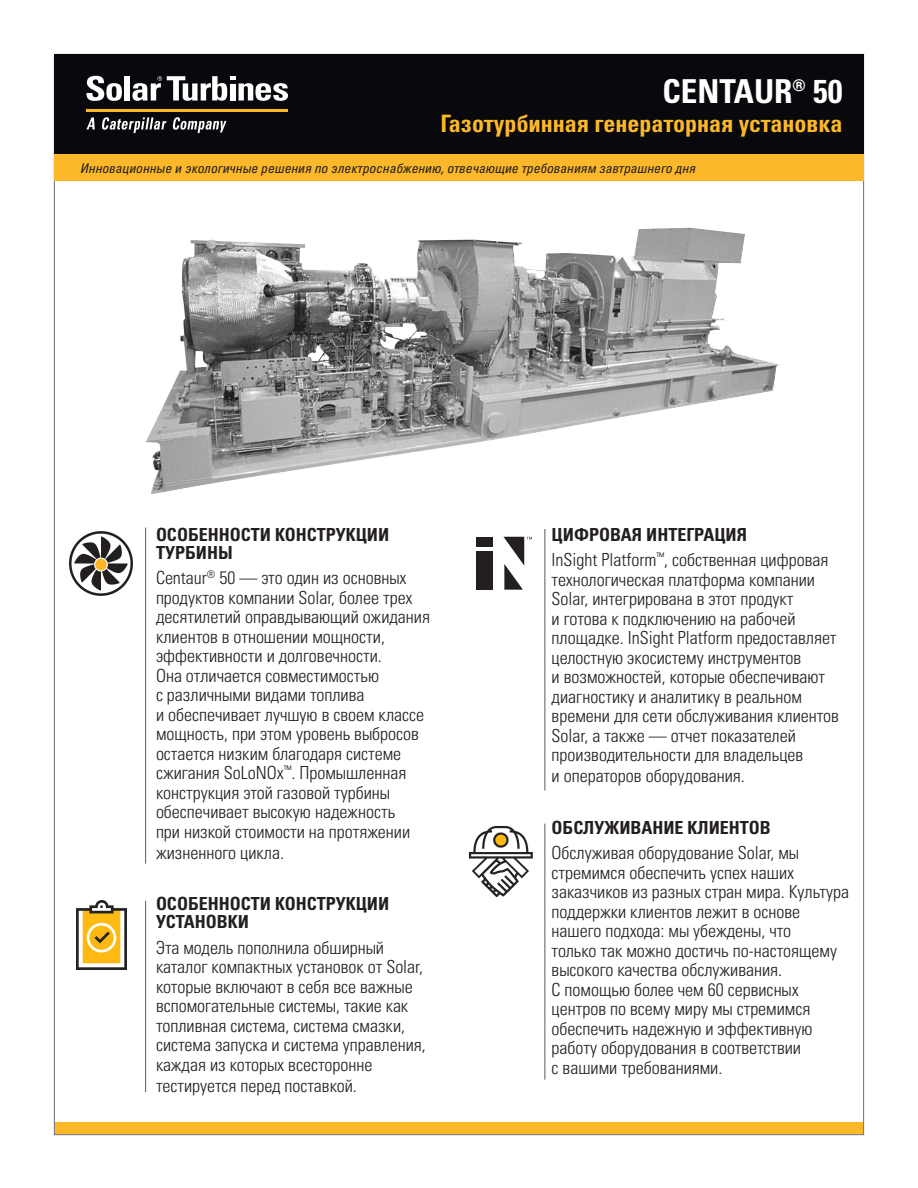
<style>
.page{position:relative;width:918px;height:1188px;background:#fff}
.page>*{position:absolute;margin:0;border:0;box-sizing:border-box;transform-origin:0 0}
.t1{font:33px "Univers LTCYR 67 Bold Cond";color:#fff}
.t2{font:24px "Univers LTCYR 67 Bold Cond";color:#fcb828}
.t3{font:18px/19.6px "Univers LTCYR 47 Light Cond";color:#231f20}
.t4{font:18px/18px "Univers LTCYR 67 Bold Cond";color:#231f20}
.t5{font:13.5px "Univers LTCYR 57 Condensed Obl";color:#231f20}
</style>
<div class="page">
<div style="left:55px;top:1122px;width:807px;height:12px;background:#fcb828"></div>
<div style="left:54px;top:54px;width:810px;height:101px;background:#08080d"></div>
<div style="left:54px;top:155px;width:810px;height:26px;background:#fcb828"></div>
<img style="left:146px;top:228px;width:633px;height:266px">
<svg style="left:86px;top:117px;width:9px;height:12px"></svg>
<svg style="left:172px;top:117px;width:54px;height:16px"></svg>
<svg style="left:102px;top:117px;width:64px;height:16px"></svg>
<hr style="left:86px;top:109px;width:202px;height:2px;background:#fcb729">
<svg style="left:86px;top:76px;width:202px;height:25px"></svg>
<img style="left:76px;top:901px;width:51px;height:69px">
<img style="left:69px;top:531px;width:64px;height:65px">
<div style="left:476px;top:537px;width:16px;height:10px;background:#231f20"></div>
<div style="left:476px;top:552px;width:16px;height:38px;background:#231f20"></div>
<svg style="left:503px;top:537px;width:29px;height:53px"></svg>
<img style="left:468px;top:826px;width:65px;height:71px">
<hr style="left:145px;top:528px;width:1px;height:336px;background:#6c6d70">
<hr style="left:544px;top:529px;width:1px;height:261px;background:#6c6d70">
<hr style="left:145px;top:901px;width:1px;height:191px;background:#6c6d70">
<hr style="left:544px;top:824px;width:1px;height:256px;background:#6c6d70">
<h1 class="t1" style="left:663px;top:71px;width:181px">CENTAUR® 50</h1>
<h2 class="t2" style="left:441px;top:108px;width:403px">Газотурбинная генераторная установка</h2>
<p class="t5" style="left:80px;top:160px;width:617px">Инновационные и экологичные решения по электроснабжению, отвечающие требованиям завтрашнего дня</p>
<p class="t4" style="left:156px;top:525px;width:235px">ОСОБЕННОСТИ КОНСТРУКЦИИ<br>ТУРБИНЫ</p>
<p class="t3" style="left:156px;top:567px;width:276px">Centaur<sup>®</sup> 50 — это один из основных продуктов компании Solar, более трех десятилетий оправдывающий ожидания клиентов в отношении мощности, эффективности и долговечности.<br>Она отличается совместимостью<br>с различными видами топлива<br>и обеспечивает лучшую в своем классе мощность, при этом уровень выбросов остается низким благодаря системе сжигания SoLoNOx<sup>™</sup>. Промышленная конструкция этой газовой турбины обеспечивает высокую надежность<br>при низкой стоимости на протяжении жизненного цикла.</p>
<p class="t4" style="left:156px;top:895px;width:235px">ОСОБЕННОСТИ КОНСТРУКЦИИ<br>УСТАНОВКИ</p>
<p class="t3" style="left:156px;top:937px;width:271px">Эта модель пополнила обширный каталог компактных установок от Solar, которые включают в себя все важные вспомогательные системы, такие как топливная система, система смазки, система запуска и система управления, каждая из которых всесторонне тестируется перед поставкой.</p>
<p class="t4" style="left:552px;top:525px;width:197px">ЦИФРОВАЯ ИНТЕГРАЦИЯ</p>
<p class="t3" style="left:552px;top:549px;width:289px">InSight Platform<sup>™</sup>, собственная цифровая технологическая платформа компании Solar, интегрирована в этот продукт<br>и готова к подключению на рабочей площадке. InSight Platform предоставляет целостную экосистему инструментов<br>и возможностей, которые обеспечивают диагностику и аналитику в реальном времени для сети обслуживания клиентов Solar, а также — отчет показателей производительности для владельцев<br>и операторов оборудования.</p>
<p class="t4" style="left:552px;top:818px;width:221px">ОБСЛУЖИВАНИЕ КЛИЕНТОВ</p>
<p class="t3" style="left:552px;top:842px;width:299px">Обслуживая оборудование Solar, мы стремимся обеспечить успех наших заказчиков из разных стран мира. Культура поддержки клиентов лежит в основе нашего подхода: мы убеждены, что<br>только так можно достичь по-настоящему высокого качества обслуживания.<br>С помощью более чем 60 сервисных центров по всему миру мы стремимся обеспечить надежную и эффективную работу оборудования в соответствии<br>с вашими требованиями.</p>
</div>
